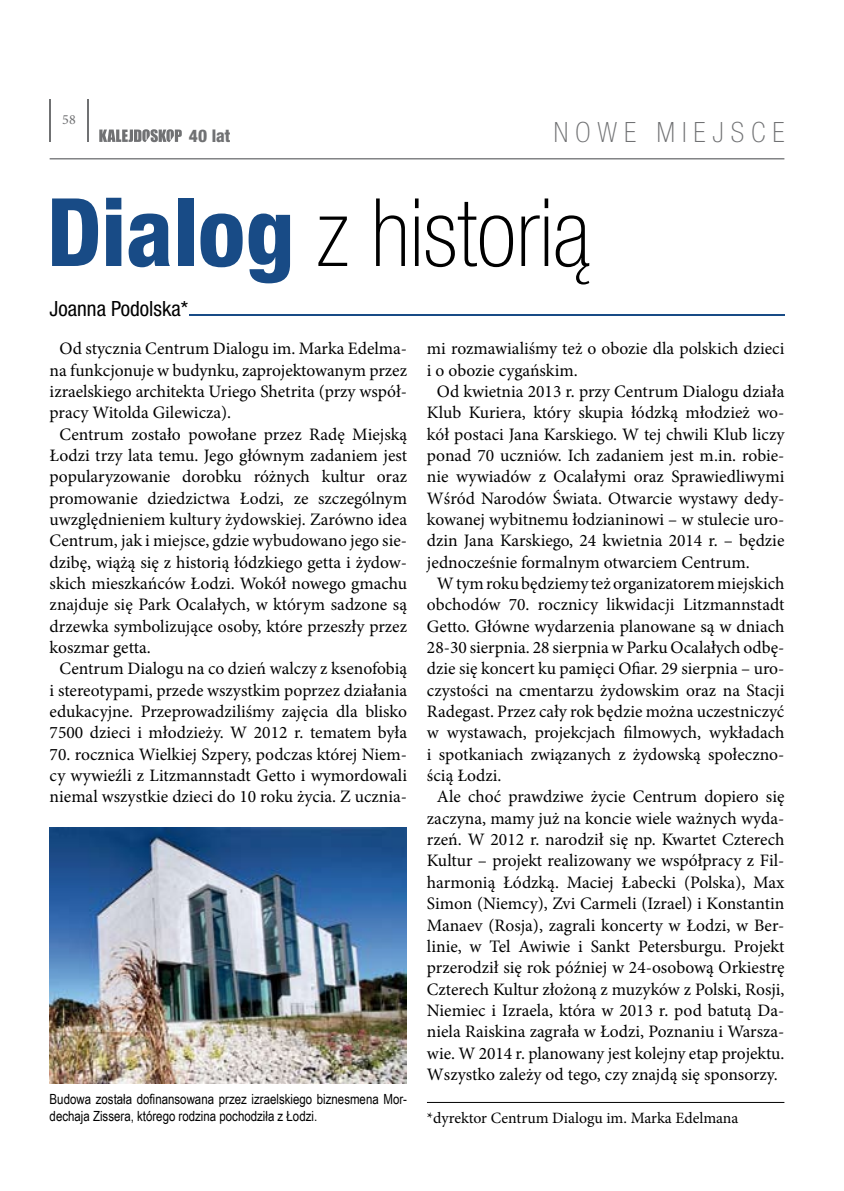
<style>
.page{position:relative;width:844px;height:1191px;background:#fff}
.page>*{position:absolute;margin:0;border:0;box-sizing:border-box;transform-origin:0 0}
.t1{font:100 condensed 94.5px "Helvetica Neue LT Pro";color:#000}
.t2{font:100 condensed 28px "Helvetica Neue LT Pro";color:#707173}
.t3{font:condensed 21px "Helvetica Neue LT Pro";color:#000}
.t4{font:17.5px/21.3px "Minion Pro";color:#000;text-align:justify}
.t5{font:800 condensed 17.5px "Helvetica Neue LT Pro";color:#707173}
.t6{font:15.75px "Minion Pro";color:#000}
.t7{font:14px/17.5px "Arial Narrow";color:#000}
.t8{font:14px "Minion Pro";color:#707173}
.s1{font-weight:800;color:#184b86}
</style>
<div class="page">
<hr style="left:50px;top:99px;width:1px;height:43px;background:#707173">
<hr style="left:88px;top:99px;width:1px;height:43px;background:#707173">
<hr style="left:50px;top:158px;width:734px;height:1px;background:#707173">
<svg style="left:99px;top:129px;width:83px;height:13px"></svg>
<hr style="left:427px;top:1102px;width:357px;height:1px;background:#000">
<hr style="left:189px;top:314px;width:595px;height:2px;background:#184b86">
<img style="left:50px;top:827px;width:357px;height:256px">
<p class="t8" style="left:62px;top:110px;width:15px">58</p>
<p class="t5" style="left:189px;top:125px;width:43px">40 lat</p>
<h2 class="t2" style="left:553px;top:117px;width:122px">NOWE MIEJSCE</h2>
<h1 class="t1" style="left:47px;top:181px;width:544px"><span class="s1">Dialog</span> Z HISTORIĄ</h1>
<p class="t3" style="left:50px;top:297px;width:140px">Joanna Podolska*</p>
<p class="t4" style="left:60px;top:338px;width:349px">Od stycznia Centrum Dialogu im. Marka Edelma-</p>
<p class="t4" style="left:50px;top:359px;width:359px">na funkcjonuje w budynku, zaprojektowanym przez</p>
<p class="t4" style="left:50px;top:381px;width:359px">izraelskiego architekta Uriego Shetrita (przy współ-</p>
<p class="t4" style="left:50px;top:402px;width:183px">pracy Witolda Gilewicza).</p>
<p class="t4" style="left:60px;top:423px;width:349px">Centrum zostało powołane przez Radę Miejską</p>
<p class="t4" style="left:50px;top:445px;width:359px">Łodzi trzy lata temu. Jego głównym zadaniem jest</p>
<p class="t4" style="left:50px;top:466px;width:359px">popularyzowanie dorobku różnych kultur oraz</p>
<p class="t4" style="left:50px;top:487px;width:359px">promowanie dziedzictwa Łodzi, ze szczególnym</p>
<p class="t4" style="left:50px;top:509px;width:359px">uwzględnieniem kultury żydowskiej. Zarówno idea</p>
<p class="t4" style="left:50px;top:530px;width:359px">Centrum, jak i miejsce, gdzie wybudowano jego sie-</p>
<p class="t4" style="left:50px;top:551px;width:359px">dzibę, wiążą się z historią łódzkiego getta i żydow-</p>
<p class="t4" style="left:50px;top:573px;width:359px">skich mieszkańców Łodzi. Wokół nowego gmachu</p>
<p class="t4" style="left:50px;top:594px;width:359px">znajduje się Park Ocalałych, w którym sadzone są</p>
<p class="t4" style="left:50px;top:615px;width:359px">drzewka symbolizujące osoby, które przeszły przez</p>
<p class="t4" style="left:50px;top:637px;width:103px">koszmar getta.</p>
<p class="t4" style="left:60px;top:658px;width:349px">Centrum Dialogu na co dzień walczy z ksenofobią</p>
<p class="t4" style="left:50px;top:679px;width:359px">i stereotypami, przede wszystkim poprzez działania</p>
<p class="t4" style="left:50px;top:701px;width:359px">edukacyjne. Przeprowadziliśmy zajęcia dla blisko</p>
<p class="t4" style="left:50px;top:722px;width:359px">7500 dzieci i młodzieży. W 2012 r. tematem była</p>
<p class="t4" style="left:50px;top:743px;width:359px">70. rocznica Wielkiej Szpery, podczas której Niem&shy;cy wywieźli z Litzmannstadt Getto i wymordowali niemal wszystkie dzieci do 10 roku życia. Z ucznia-</p>
<p class="t7" style="left:50px;top:1089px;width:359px">Budowa została dofinansowana przez izraelskiego biznesmena Mor&shy;dechaja Zissera, którego rodzina pochodziła z Łodzi.</p>
<p class="t4" style="left:427px;top:338px;width:359px">mi rozmawialiśmy też o obozie dla polskich dzieci</p>
<p class="t4" style="left:427px;top:359px;width:152px">i o obozie cygańskim.</p>
<p class="t4" style="left:437px;top:381px;width:349px">Od kwietnia 2013 r. przy Centrum Dialogu działa</p>
<p class="t4" style="left:427px;top:402px;width:359px">Klub Kuriera, który skupia łódzką młodzież wo-</p>
<p class="t4" style="left:427px;top:423px;width:359px">kół postaci Jana Karskiego. W tej chwili Klub liczy</p>
<p class="t4" style="left:427px;top:445px;width:359px">ponad 70 uczniów. Ich zadaniem jest m.in. robie-</p>
<p class="t4" style="left:427px;top:466px;width:359px">nie wywiadów z Ocalałymi oraz Sprawiedliwymi</p>
<p class="t4" style="left:427px;top:487px;width:359px">Wśród Narodów Świata. Otwarcie wystawy dedy-</p>
<p class="t4" style="left:427px;top:509px;width:359px">kowanej wybitnemu łodzianinowi – w stulecie uro-</p>
<p class="t4" style="left:427px;top:530px;width:359px">dzin Jana Karskiego, 24 kwietnia 2014 r. – będzie</p>
<p class="t4" style="left:427px;top:551px;width:324px">jednocześnie formalnym otwarciem Centrum.</p>
<p class="t4" style="left:437px;top:573px;width:349px">W tym roku będziemy też organizatorem miejskich</p>
<p class="t4" style="left:427px;top:594px;width:359px">obchodów 70. rocznicy likwidacji Litzmannstadt</p>
<p class="t4" style="left:427px;top:615px;width:359px">Getto. Główne wydarzenia planowane są w dniach</p>
<p class="t4" style="left:427px;top:637px;width:359px">28-30 sierpnia. 28 sierpnia w Parku Ocalałych odbę-</p>
<p class="t4" style="left:427px;top:658px;width:359px">dzie się koncert ku pamięci Ofiar. 29 sierpnia – uro-</p>
<p class="t4" style="left:427px;top:679px;width:359px">czystości na cmentarzu żydowskim oraz na Stacji</p>
<p class="t4" style="left:427px;top:701px;width:359px">Radegast. Przez cały rok będzie można uczestniczyć</p>
<p class="t4" style="left:427px;top:722px;width:359px">w wystawach, projekcjach filmowych, wykładach</p>
<p class="t4" style="left:427px;top:743px;width:359px">i spotkaniach związanych z żydowską społeczno-</p>
<p class="t4" style="left:427px;top:765px;width:76px">ścią Łodzi.</p>
<p class="t4" style="left:437px;top:786px;width:349px">Ale choć prawdziwe życie Centrum dopiero się</p>
<p class="t4" style="left:427px;top:807px;width:359px">zaczyna, mamy już na koncie wiele ważnych wyda-</p>
<p class="t4" style="left:427px;top:829px;width:359px">rzeń. W 2012 r. narodził się np. Kwartet Czterech</p>
<p class="t4" style="left:427px;top:850px;width:359px">Kultur – projekt realizowany we współpracy z Fil-</p>
<p class="t4" style="left:427px;top:871px;width:359px">harmonią Łódzką. Maciej Łabecki (Polska), Max</p>
<p class="t4" style="left:427px;top:893px;width:359px">Simon (Niemcy), Zvi Carmeli (Izrael) i Konstantin</p>
<p class="t4" style="left:427px;top:914px;width:359px">Manaev (Rosja), zagrali koncerty w Łodzi, w Ber-</p>
<p class="t4" style="left:427px;top:935px;width:359px">linie, w Tel Awiwie i Sankt Petersburgu. Projekt</p>
<p class="t4" style="left:427px;top:957px;width:359px">przerodził się rok później w 24-osobową Orkiestrę</p>
<p class="t4" style="left:427px;top:978px;width:359px">Czterech Kultur złożoną z muzyków z Polski, Rosji,</p>
<p class="t4" style="left:427px;top:999px;width:359px">Niemiec i Izraela, która w 2013 r. pod batutą Da-</p>
<p class="t4" style="left:427px;top:1021px;width:359px">niela Raiskina zagrała w Łodzi, Poznaniu i Warsza-</p>
<p class="t4" style="left:427px;top:1042px;width:359px">wie. W 2014 r. planowany jest kolejny etap projektu.</p>
<p class="t4" style="left:427px;top:1063px;width:352px">Wszystko zależy od tego, czy znajdą się sponsorzy.</p>
<p class="t6" style="left:427px;top:1107px;width:313px">*dyrektor Centrum Dialogu im. Marka Edelmana</p>
</div>
